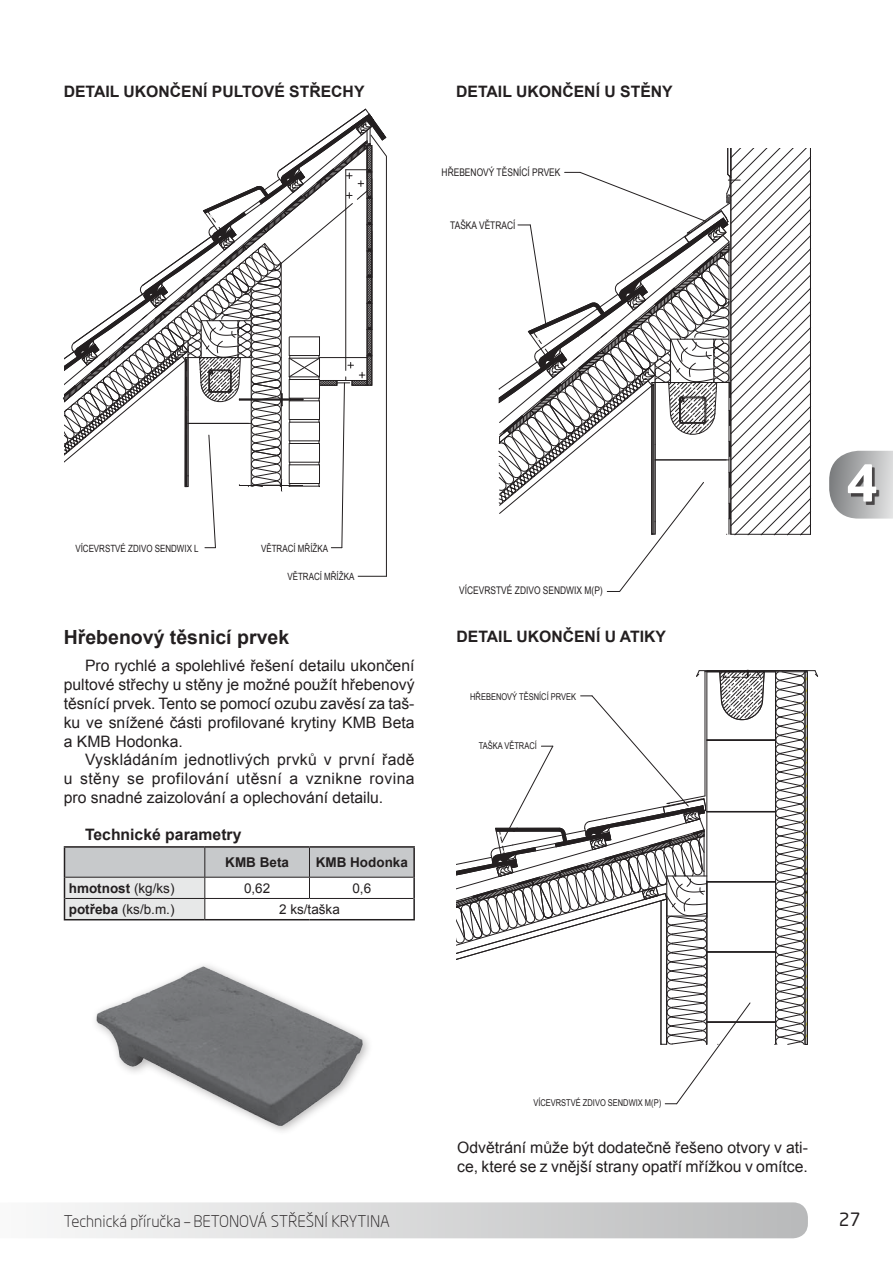
<style>
.page{position:relative;width:893px;height:1263px;background:#fff}
.page>*{position:absolute;margin:0;border:0;box-sizing:border-box;transform-origin:0 0}
.t1{font:700 50.1px "Neo Sans Pro";color:#fff}
.t2{font:700 19.5px "Arial";color:#231f20}
.t3{font:18px "Neo Sans Pro";color:#231f20}
.t4{font:15.75px/18.9px "Arial";color:#231f20;text-align:justify}
.t5{font:700 15.75px "Arial";color:#231f20}
.t6{font:300 15.75px "Neo Sans Pro";color:#231f20}
.t7{font:700 13.5px "Arial";color:#231f20}
.t8{font:13.5px "Arial";color:#231f20}
.t9{font:10.5px "Arial";color:#231f20;scale:.8 1}
.t10{font:10.05px "Arial";color:#231f20;scale:.8 1}
.t11{font:9.3px "Arial";color:#231f20;scale:.8 1}
.s1{font-weight:400}
.s2{font-weight:700}
</style>
<div class="page">
<svg style="left:61px;top:1202px;width:747px;height:36px"></svg>
<img style="left:95px;top:965px;width:271px;height:162px">
<hr style="left:64px;top:846px;width:141px;height:2px;background:#231f20">
<hr style="left:205px;top:846px;width:104px;height:2px;background:#231f20">
<hr style="left:309px;top:846px;width:106px;height:2px;background:#231f20">
<hr style="left:413px;top:848px;width:2px;height:29px;background:#231f20">
<hr style="left:413px;top:877px;width:2px;height:21px;background:#231f20">
<hr style="left:413px;top:898px;width:2px;height:21px;background:#231f20">
<hr style="left:309px;top:919px;width:106px;height:1px;background:#231f20">
<svg style="left:64px;top:847px;width:350px;height:73px"></svg>
<hr style="left:65px;top:877px;width:140px;height:1px;background:#231f20">
<hr style="left:65px;top:898px;width:140px;height:1px;background:#231f20">
<hr style="left:205px;top:877px;width:104px;height:1px;background:#231f20">
<hr style="left:309px;top:877px;width:104px;height:1px;background:#231f20">
<hr style="left:205px;top:898px;width:104px;height:1px;background:#231f20">
<hr style="left:309px;top:898px;width:104px;height:1px;background:#231f20">
<svg style="left:358px;top:576px;width:29px;height:1px"></svg>
<svg style="left:63px;top:109px;width:324px;height:439px"></svg>
<hr style="left:386px;top:157px;width:1px;height:419px;background:#231f20">
<svg style="left:498px;top:148px;width:313px;height:444px"></svg>
<hr style="left:707px;top:670px;width:108px;height:1px;background:#231f20">
<svg style="left:814px;top:670px;width:4px;height:7px"></svg>
<svg style="left:457px;top:670px;width:351px;height:434px"></svg>
<svg style="left:829px;top:451px;width:64px;height:68px"></svg>
<div style="left:851px;top:467px;width:28px;height:37px;background:#231f20;opacity:.75"></div>
<p class="t5" style="left:64px;top:80px;width:302px">DETAIL UKONČENĺ PULTOVÉ STŘECHY</p>
<p class="t5" style="left:456px;top:80px;width:218px">DETAIL UKONČENĺ U STĚNY</p>
<p class="t9" style="left:442px;top:166px;width:150px">HŘEBENOVÝ TĚSNÍCÍ PRVEK</p>
<p class="t9" style="left:450px;top:218px;width:83px">TAŠKA VĚTRACÍ</p>
<p class="t10" style="left:75px;top:542px;width:156px">VÍCEVRSTVÉ ZDIVO SENDWIX L</p>
<p class="t10" style="left:261px;top:542px;width:85px">VĚTRACÍ MŘÍŽKA</p>
<p class="t10" style="left:287px;top:570px;width:85px">VĚTRACÍ MŘÍŽKA</p>
<p class="t2" style="left:64px;top:624px;width:227px">Hřebenový těsnicí prvek</p>
<p class="t4" style="left:64px;top:656px;width:352px;text-indent:21px">Pro rychlé a spolehlivé řešení detailu ukončení pultové střechy u stěny je možné použít hřebenový těsnící prvek. Tento se pomocí ozubu zavěsí za taš&shy;ku ve snížené části profilované krytiny KMB Beta a KMB Hodonka.</p>
<p class="t4" style="left:64px;top:751px;width:352px;text-indent:21px">Vyskládáním jednotlivých prvků v první řadě u stěny se profilování utěsní a vznikne rovina pro snadné zaizolování a oplechování detailu.</p>
<p class="t5" style="left:85px;top:824px;width:158px">Technické parametry</p>
<p class="t7" style="left:225px;top:853px;width:65px">KMB Beta</p>
<p class="t7" style="left:316px;top:853px;width:94px">KMB Hodonka</p>
<p class="t7" style="left:69px;top:879px;width:107px">hmotnost <span class="s1">(kg/ks)</span></p>
<p class="t8" style="left:244px;top:879px;width:28px">0,62</p>
<p class="t8" style="left:352px;top:879px;width:20px">0,6</p>
<p class="t8" style="left:69px;top:900px;width:107px"><span class="s2">potřeba</span> (ks/b.m.)</p>
<p class="t8" style="left:279px;top:900px;width:62px">2 ks/taška</p>
<p class="t9" style="left:459px;top:584px;width:181px">VÍCEVRSTVÉ ZDIVO SENDWIX M(P)</p>
<p class="t5" style="left:457px;top:626px;width:211px">DETAIL UKONČENĺ U ATIKY</p>
<p class="t11" style="left:470px;top:691px;width:134px">HŘEBENOVÝ TĚSNÍCÍ PRVEK</p>
<p class="t11" style="left:479px;top:740px;width:74px">TAŠKA VĚTRACÍ</p>
<h1 class="t1" style="left:846px;top:451px;width:34px">4</h1>
<p class="t11" style="left:533px;top:1096px;width:161px">VÍCEVRSTVÉ ZDIVO SENDWIX M(P)</p>
<p class="t4" style="left:457px;top:1138px;width:352px">Odvětrání může být dodatečně řešeno otvory v ati&shy;ce, které se z vnější strany opatří mřížkou v omítce.</p>
<p class="t6" style="left:64px;top:1211px;width:328px">Technická příručka – BETONOVÁ STŘEŠNÍ KRYTINA</p>
<p class="t3" style="left:839px;top:1209px;width:23px">27</p>
</div>
